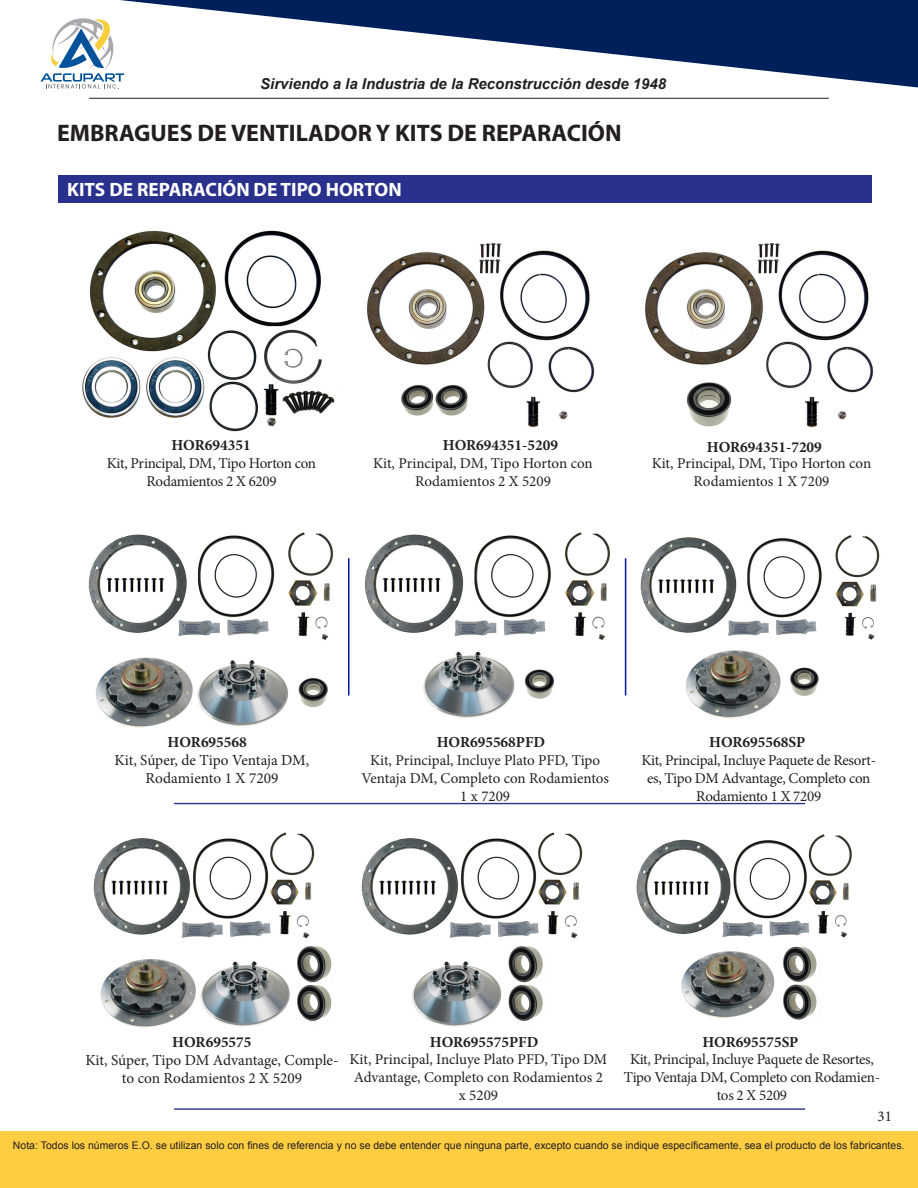
<style>
.page{position:relative;width:918px;height:1188px;background:#fff}
.page>*{position:absolute;margin:0;border:0;box-sizing:border-box;transform-origin:0 0}
.Heading_1{font:700 24px "Myriad Pro";color:#231f20}
.t1{font:700 19.35px "Myriad Pro";color:#fff}
.t2{font:700 15.3px "Minion Pro";color:#231f20}
.t3{font:15.3px/18.3px "Minion Pro";letter-spacing:-.005em;color:#231f20;text-align:center}
.AP_Table_Body{font:15px/18px "Minion Pro";letter-spacing:-.015em;color:#231f20;text-align:center}
.t4{font:italic 700 15px "Arial";color:#231f20}
.t5{font:10.5px "Arial";color:#231f20}
</style>
<div class="page">
<hr style="left:89px;top:98px;width:740px;height:1px;background:#231f20">
<div style="left:0;top:1131px;width:918px;height:57px;background:#ffcd41"></div>
<svg style="left:120px;top:0;width:798px;height:87px"></svg>
<svg style="left:40px;top:18px;width:84px;height:71px"></svg>
<div style="left:59px;top:175px;width:813px;height:27px;background:#2a318d"></div>
<img style="left:88px;top:532px;width:246px;height:196px">
<img style="left:640px;top:535px;width:240px;height:184px">
<img style="left:636px;top:834px;width:216px;height:186px">
<img style="left:82px;top:230px;width:253px;height:202px">
<img style="left:366px;top:243px;width:229px;height:185px">
<img style="left:645px;top:243px;width:229px;height:185px">
<img style="left:364px;top:532px;width:246px;height:186px">
<img style="left:361px;top:832px;width:222px;height:195px">
<img style="left:93px;top:832px;width:239px;height:196px">
<hr style="left:174px;top:803px;width:631px;height:1px;background:#2a318d">
<hr style="left:174px;top:1108px;width:631px;height:2px;background:#2a318d">
<hr style="left:348px;top:558px;width:2px;height:137px;background:#00199f">
<hr style="left:625px;top:558px;width:1px;height:137px;background:#00199f">
<p class="t4" style="left:260px;top:74px;width:407px">Sirviendo a la Industria de la Reconstrucción desde 1948</p>
<p class="Heading_1" style="left:57px;top:117px;width:566px">EMBRAGUES DE VENTILADOR Y KITS DE REPARACIÓN</p>
<p class="t1" style="left:67px;top:177px;width:336px">KITS DE REPARACIÓN DE TIPO HORTON</p>
<p class="t2" style="left:171px;top:434px;width:81px">HOR694351</p>
<p class="t2" style="left:443px;top:434px;width:117px">HOR694351-5209</p>
<p class="t2" style="left:707px;top:437px;width:117px">HOR694351-7209</p>
<p class="AP_Table_Body" style="left:107px;top:454px;width:211px">Kit, Principal, DM, Tipo Horton con<br>Rodamientos 2 X 6209</p>
<p class="AP_Table_Body" style="left:373px;top:454px;width:221px">Kit, Principal, DM, Tipo Horton con<br>Rodamientos 2 X 5209</p>
<p class="AP_Table_Body" style="left:652px;top:454px;width:221px">Kit, Principal, DM, Tipo Horton con<br>Rodamientos 1 X 7209</p>
<p class="t2" style="left:168px;top:732px;width:81px">HOR695568</p>
<p class="t2" style="left:437px;top:732px;width:110px">HOR695568PFD</p>
<p class="t2" style="left:709px;top:732px;width:97px">HOR695568SP</p>
<p class="t3" style="left:115px;top:751px;width:196px">Kit, Súper, de Tipo Ventaja DM,<br>Rodamiento 1 X 7209</p>
<p class="AP_Table_Body" style="left:641px;top:751px;width:236px">Kit, Principal, Incluye Paquete de Resort&shy;es, Tipo DM Advantage, Completo con<br>Rodamiento 1 X 7209</p>
<p class="AP_Table_Body" style="left:361px;top:751px;width:249px">Kit, Principal, Incluye Plato PFD, Tipo<br>Ventaja DM, Completo con Rodamientos<br>1 x 7209</p>
<p class="t2" style="left:172px;top:1031px;width:81px">HOR695575</p>
<p class="t3" style="left:85px;top:1051px;width:255px">Kit, Súper, Tipo DM Advantage, Comple&shy;to con Rodamientos 2 X 5209</p>
<p class="t2" style="left:430px;top:1032px;width:110px">HOR695575PFD</p>
<p class="AP_Table_Body" style="left:350px;top:1051px;width:259px">Kit, Principal, Incluye Plato PFD, Tipo DM<br>Advantage, Completo con Rodamientos 2 x 5209</p>
<p class="t2" style="left:702px;top:1032px;width:97px">HOR695575SP</p>
<p class="AP_Table_Body" style="left:624px;top:1051px;width:258px">Kit, Principal, Incluye Paquete de Resortes,<br>Tipo Ventaja DM, Completo con Rodamien&shy;tos 2 X 5209</p>
<p class="AP_Table_Body" style="left:878px;top:1107px;width:16px">31</p>
<p class="t5" style="left:13px;top:1139px;width:893px">Nota: Todos los números E.O. se utilizan solo con fines de referencia y no se debe entender que ninguna parte, excepto cuando se indique específicamente, sea el producto de los fabricantes.</p>
</div>
